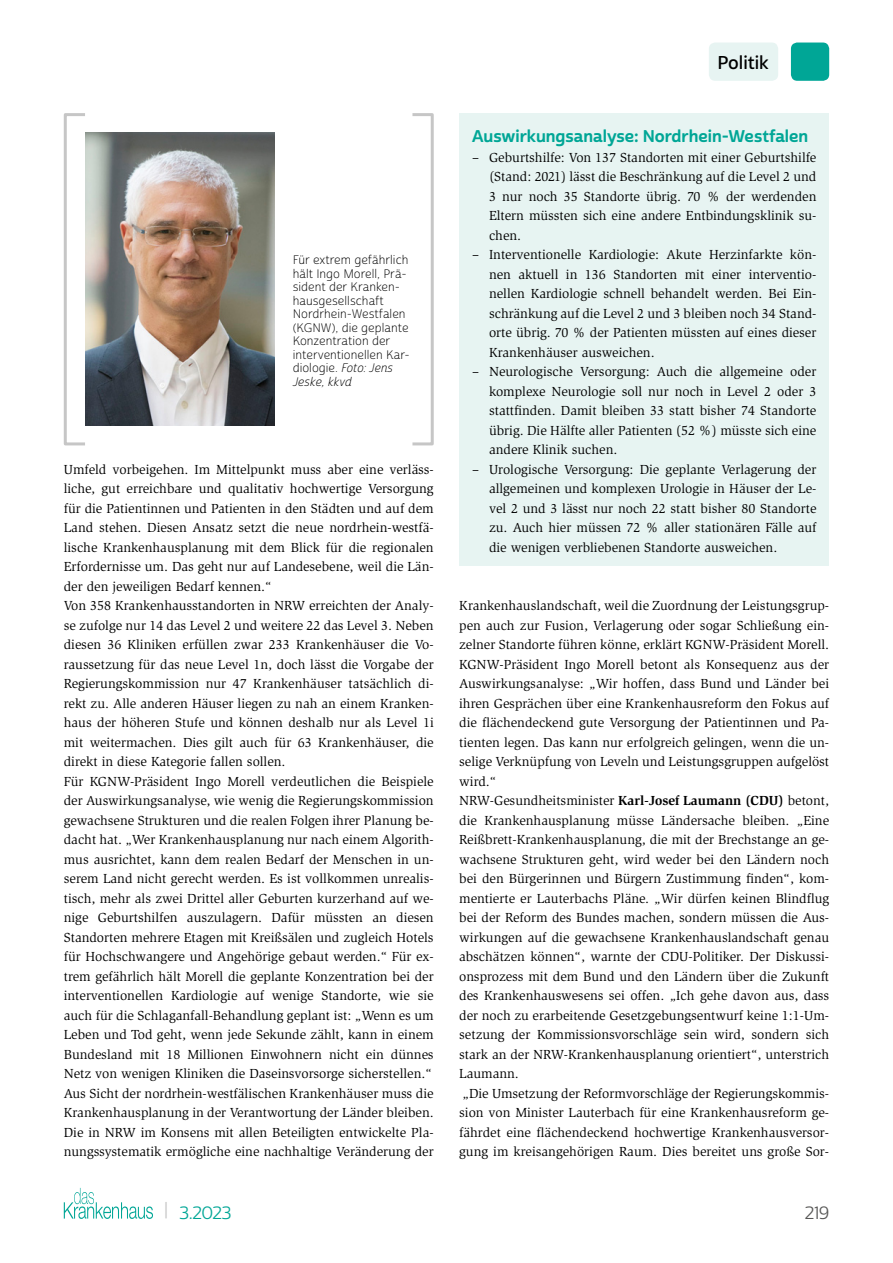
<style>
.page{position:relative;width:893px;height:1263px;background:#fff}
.page>*{position:absolute;margin:0;border:0;box-sizing:border-box;transform-origin:0 0}
.t1{font:18px "Cabrito Sans Nor Dem";letter-spacing:-.005em;color:#000}
.t2{font:17.25px "Cabrito Sans Nor Reg";color:#00a696}
.t3{font:17.25px "Cabrito Sans Nor Reg";color:#575756}
.t4{font:16.5px "Cabrito Sans Nor Bol";color:#00a696}
.t5{font:13.5px/19.5px "Slimbach Std";color:#000;text-align:justify}
.t6{font:12px/13.5px "Cabrito Sans Nor Lig";color:#000}
.t7{font:12px "Cabrito Sans Nor Lig It";color:#000}
.s1{font-family:"Cabrito Sans Nor Lig It"}
.s2{font-weight:700}
.s3{font-size:18.9px;color:#c6c6c6}
</style>
<div class="page">
<svg style="left:64px;top:1188px;width:89px;height:31px"></svg>
<div style="left:791px;top:43px;width:38px;height:38px;background:#00a696;border-radius:6px"></div>
<div style="left:709px;top:43px;width:69px;height:38px;background:#e7f4f2;border-radius:6px"></div>
<div style="left:459px;top:113px;width:370px;height:453px;background:#e7f4f2"></div>
<div style="left:64px;top:113px;width:23px;height:332px;border:3px solid #c6c6c6"></div>
<div style="left:411px;top:113px;width:23px;height:332px;border:3px solid #c6c6c6"></div>
<img style="left:85px;top:132px;width:190px;height:293px">
<p class="t6" style="left:293px;top:254px;width:119px">Für extrem gefährlich hält Ingo Morell, Prä&shy;sident der Kranken&shy;hausgesellschaft<br>Nordrhein-Westfalen (KGNW), die geplante<br>Konzentration der interventionellen Kar&shy;diologie. <span class="s1">Foto: Jens</span></p>
<p class="t7" style="left:293px;top:374px;width:60px">Jeske, kkvd</p>
<p class="t5" style="left:64px;top:460px;width:371px;text-align:left">Umfeld vorbeigehen. Im Mittelpunkt muss aber eine verläss&shy;liche, gut erreichbare und qualitativ hochwertige Versorgung für die Patientinnen und Patienten in den Städten und auf dem Land stehen. Diesen Ansatz setzt die neue nordrhein-westfä&shy;lische Krankenhausplanung mit dem Blick für die regionalen Erfordernisse um. Das geht nur auf Landesebene, weil die Län&shy;der den jeweiligen Bedarf kennen.“<br>Von 358 Krankenhausstandorten in NRW erreichten der Analy&shy;se zufolge nur 14 das Level 2 und weitere 22 das Level 3. Neben diesen 36 Kliniken erfüllen zwar 233 Krankenhäuser die Vo&shy;raussetzung für das neue Level 1n, doch lässt die Vorgabe der Regierungskommission nur 47 Krankenhäuser tatsächlich di&shy;rekt zu. Alle anderen Häuser liegen zu nah an einem Kranken&shy;haus der höheren Stufe und können deshalb nur als Level 1i mit weitermachen. Dies gilt auch für 63 Krankenhäuser, die direkt in diese Kategorie fallen sollen.<br>Für KGNW-Präsident Ingo Morell verdeutlichen die Beispiele der Auswirkungsanalyse, wie wenig die Regierungskommission gewachsene Strukturen und die realen Folgen ihrer Planung be&shy;dacht hat. „Wer Krankenhausplanung nur nach einem Algorith&shy;mus ausrichtet, kann dem realen Bedarf der Menschen in un&shy;serem Land nicht gerecht werden. Es ist vollkommen unrealis&shy;tisch, mehr als zwei Drittel aller Geburten kurzerhand auf we&shy;nige Geburtshilfen auszulagern. Dafür müssten an diesen Standorten mehrere Etagen mit Kreißsälen und zugleich Hotels für Hochschwangere und Angehörige gebaut werden.“ Für ex&shy;trem gefährlich hält Morell die geplante Konzentration bei der interventionellen Kardiologie auf wenige Standorte, wie sie auch für die Schlaganfall-Behandlung geplant ist: „Wenn es um Leben und Tod geht, wenn jede Sekunde zählt, kann in einem Bundesland mit 18 Millionen Einwohnern nicht ein dünnes Netz von wenigen Kliniken die Daseinsvorsorge sicherstellen.“ Aus Sicht der nordrhein-westfälischen Krankenhäuser muss die Krankenhausplanung in der Verantwortung der Länder bleiben.<br>Die in NRW im Konsens mit allen Beteiligten entwickelte Pla&shy;nungssystematik ermögliche eine nachhaltige Veränderung der</p>
<h1 class="t1" style="left:717px;top:51px;width:53px">Politik</h1>
<p class="t4" style="left:472px;top:126px;width:338px">Auswirkungsanalyse: Nordrhein-Westfalen</p>
<p class="t5" style="left:489px;top:148px;width:329px;text-indent:-17px">– Geburtshilfe: Von 137 Standorten mit einer Geburtshilfe (Stand: 2021) lässt die Beschränkung auf die Level 2 und 3 nur noch 35 Standorte übrig. 70 % der werdenden Eltern müssten sich eine andere Entbindungsklinik su&shy;chen.</p>
<p class="t5" style="left:489px;top:245px;width:329px;text-indent:-17px">– Interventionelle Kardiologie: Akute Herzinfarkte kön&shy;nen aktuell in 136 Standorten mit einer interventio&shy;nellen Kardiologie schnell behandelt werden. Bei Ein&shy;schränkung auf die Level 2 und 3 bleiben noch 34 Stand&shy;orte übrig. 70 % der Patienten müssten auf eines dieser Krankenhäuser ausweichen.</p>
<p class="t5" style="left:489px;top:362px;width:329px;text-indent:-17px">– Neurologische Versorgung: Auch die allgemeine oder komplexe Neurologie soll nur noch in Level 2 oder 3 stattfinden. Damit bleiben 33 statt bisher 74 Standorte übrig. Die Hälfte aller Patienten (52 %) müsste sich eine andere Klinik suchen.</p>
<p class="t5" style="left:489px;top:460px;width:329px;text-indent:-17px">– Urologische Versorgung: Die geplante Verlagerung der allgemeinen und komplexen Urologie in Häuser der Le&shy;vel 2 und 3 lässt nur noch 22 statt bisher 80 Standorte zu. Auch hier müssen 72 % aller stationären Fälle auf die wenigen verbliebenen Standorte ausweichen.</p>
<p class="t5" style="left:459px;top:596px;width:371px;text-align:left">Krankenhauslandschaft, weil die Zuordnung der Leistungsgrup&shy;pen auch zur Fusion, Verlagerung oder sogar Schließung ein&shy;zelner Standorte führen könne, erklärt KGNW-Präsident Morell.<br>KGNW-Präsident Ingo Morell betont als Konsequenz aus der Auswirkungsanalyse: „Wir hoffen, dass Bund und Länder bei ihren Gesprächen über eine Krankenhausreform den Fokus auf die flächendeckend gute Versorgung der Patientinnen und Pa&shy;tienten legen. Das kann nur erfolgreich gelingen, wenn die un&shy;selige Verknüpfung von Leveln und Leistungsgruppen aufgelöst wird.“<br>NRW-Gesundheitsminister <span class="s2">Karl-Josef Laumann (CDU)</span> betont, die Krankenhausplanung müsse Ländersache bleiben. „Eine Reißbrett-Krankenhausplanung, die mit der Brechstange an ge&shy;wachsene Strukturen geht, wird weder bei den Ländern noch bei den Bürgerinnen und Bürgern Zustimmung finden“, kom&shy;mentierte er Lauterbachs Pläne. „Wir dürfen keinen Blindflug bei der Reform des Bundes machen, sondern müssen die Aus&shy;wirkungen auf die gewachsene Krankenhauslandschaft genau abschätzen können“, warnte der CDU-Politiker. Der Diskussi&shy;onsprozess mit dem Bund und den Ländern über die Zukunft des Krankenhauswesens sei offen. „Ich gehe davon aus, dass der noch zu erarbeitende Gesetzgebungsentwurf keine 1:1-Um&shy;setzung der Kommissionsvorschläge sein wird, sondern sich stark an der NRW-Krankenhausplanung orientiert“, unterstrich Laumann.<br>„Die Umsetzung der Reformvorschläge der Regierungskommis&shy;sion von Minister Lauterbach für eine Krankenhausreform ge&shy;fährdet eine flächendeckend hochwertige Krankenhausversor&shy;gung im kreisangehörigen Raum. Dies bereitet uns große Sor-</p>
<p class="t2" style="left:164px;top:1202px;width:68px"><span class="s3">|</span> 3.2023</p>
<p class="t3" style="left:805px;top:1202px;width:26px">219</p>
</div>
